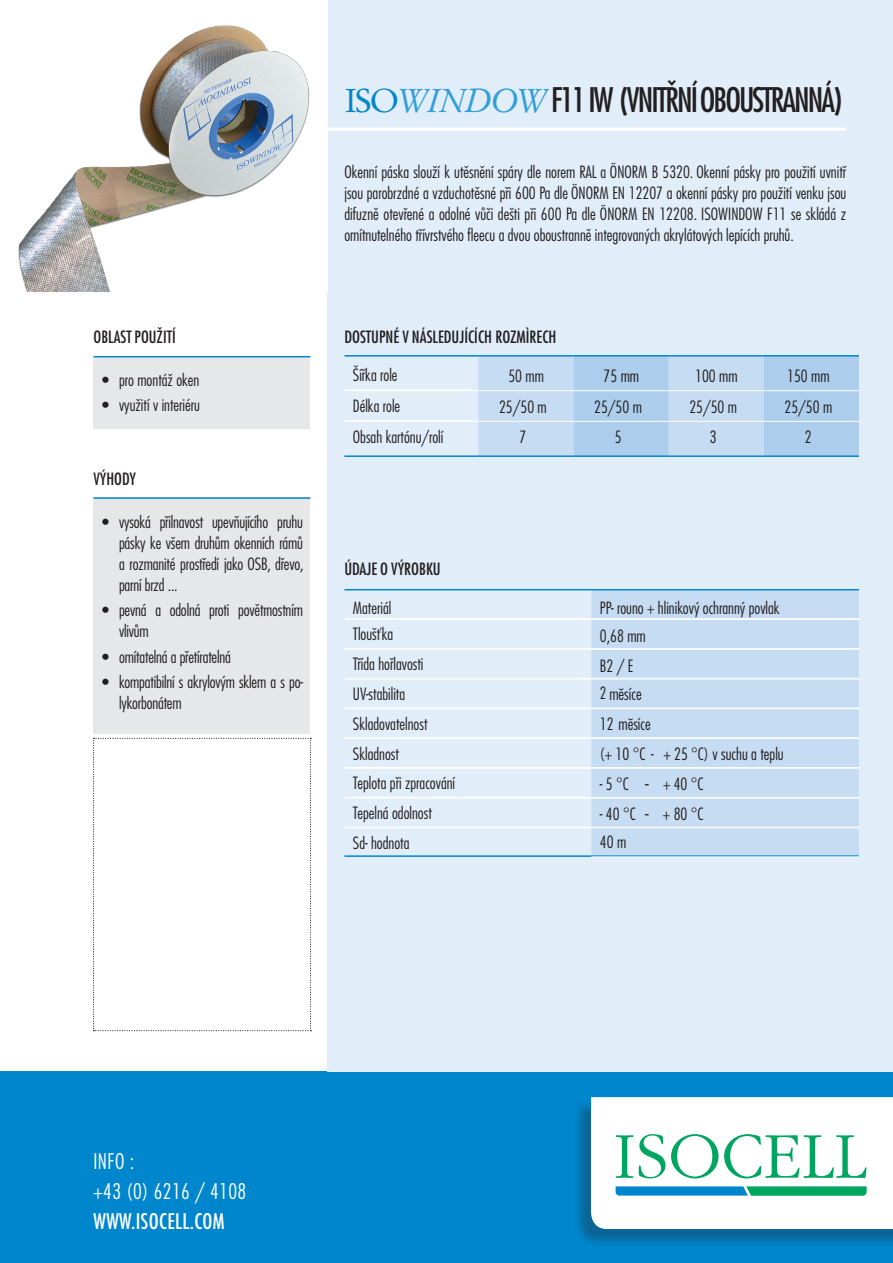
<style>
.page{position:relative;width:893px;height:1263px;background:#fff}
.page>*{position:absolute;margin:0;border:0;box-sizing:border-box;transform-origin:0 0}
.t1{font:500 condensed 33px "Futura LT Pro";letter-spacing:-.06em;color:#231f20}
.t2{font:300 condensed 21px/30px "Futura LT Pro";letter-spacing:.02em;color:#fff}
.t3{font:500 condensed 21px "Futura LT Pro";letter-spacing:.02em;color:#fff}
.t4{font:300 condensed 16.5px/29.7px "Futura LT Pro";color:#231f20}
.t5{font:500 condensed 16.5px "Futura LT Pro";color:#231f20}
.t6{font:300 condensed 16.5px/30.2px "Futura LT Pro";color:#231f20;scale:.96 1}
.s1{font-family:"Stempel Garamond LT Pro";font-weight:400;font-stretch:normal;color:#0086cc}
.s2{font-family:"Stempel Garamond LT Pro";font-weight:400;font-style:italic;font-stretch:normal;color:#309ed8}
</style>
<div class="page">
<div style="left:0;top:1071px;width:893px;height:192px;background:#0086cc"></div>
<div style="left:573px;top:1100px;width:320px;height:148px;background:#231f20;opacity:.32"></div>
<div style="left:327px;top:0;width:566px;height:1071px;background:#e1edf8"></div>
<hr style="left:327px;top:128px;width:519px;height:3px;background:#fff">
<svg style="left:93px;top:738px;width:218px;height:293px"></svg>
<svg style="left:478px;top:357px;width:381px;height:98px;background:#b9d5ef"></svg>
<hr style="left:344px;top:390px;width:134px;height:1px;background:#fff">
<hr style="left:478px;top:390px;width:95px;height:1px;background:#fff">
<hr style="left:573px;top:390px;width:96px;height:1px;background:#fff">
<hr style="left:669px;top:390px;width:95px;height:1px;background:#fff">
<hr style="left:764px;top:390px;width:95px;height:1px;background:#fff">
<hr style="left:344px;top:421px;width:134px;height:1px;background:#fff">
<hr style="left:478px;top:421px;width:95px;height:1px;background:#fff">
<hr style="left:573px;top:421px;width:96px;height:1px;background:#fff">
<hr style="left:669px;top:421px;width:95px;height:1px;background:#fff">
<hr style="left:764px;top:421px;width:95px;height:1px;background:#fff">
<hr style="left:344px;top:355px;width:134px;height:2px;background:#0086cc">
<hr style="left:478px;top:355px;width:95px;height:2px;background:#0086cc">
<hr style="left:573px;top:355px;width:96px;height:2px;background:#0086cc">
<hr style="left:669px;top:355px;width:95px;height:2px;background:#0086cc">
<hr style="left:764px;top:355px;width:95px;height:2px;background:#0086cc">
<hr style="left:344px;top:455px;width:134px;height:2px;background:#0086cc">
<hr style="left:478px;top:455px;width:95px;height:2px;background:#0086cc">
<hr style="left:573px;top:455px;width:96px;height:2px;background:#0086cc">
<hr style="left:669px;top:455px;width:95px;height:2px;background:#0086cc">
<hr style="left:764px;top:455px;width:95px;height:2px;background:#0086cc">
<div style="left:591px;top:590px;width:268px;height:265px;background:#c6dcf2"></div>
<hr style="left:344px;top:619px;width:247px;height:1px;background:#fff">
<hr style="left:591px;top:619px;width:268px;height:1px;background:#fff">
<hr style="left:344px;top:649px;width:247px;height:1px;background:#fff">
<hr style="left:591px;top:649px;width:268px;height:1px;background:#fff">
<hr style="left:344px;top:679px;width:247px;height:1px;background:#fff">
<hr style="left:591px;top:679px;width:268px;height:1px;background:#fff">
<hr style="left:344px;top:738px;width:247px;height:1px;background:#fff">
<hr style="left:591px;top:738px;width:268px;height:1px;background:#fff">
<hr style="left:344px;top:768px;width:247px;height:1px;background:#fff">
<hr style="left:591px;top:768px;width:268px;height:1px;background:#fff">
<hr style="left:344px;top:798px;width:247px;height:1px;background:#fff">
<hr style="left:591px;top:798px;width:268px;height:1px;background:#fff">
<hr style="left:344px;top:589px;width:247px;height:1px;background:#0086cc">
<hr style="left:591px;top:589px;width:268px;height:1px;background:#0086cc">
<hr style="left:344px;top:855px;width:247px;height:2px;background:#0086cc">
<hr style="left:591px;top:855px;width:268px;height:2px;background:#0086cc">
<img style="left:18px;top:25px;width:292px;height:266px">
<hr style="left:344px;top:420px;width:130px;height:1px;background:#fff">
<hr style="left:344px;top:618px;width:247px;height:1px;background:#fff">
<hr style="left:591px;top:618px;width:268px;height:1px;background:#fff">
<hr style="left:344px;top:648px;width:247px;height:1px;background:#fff">
<hr style="left:591px;top:648px;width:268px;height:1px;background:#fff">
<hr style="left:344px;top:678px;width:247px;height:1px;background:#fff">
<hr style="left:591px;top:678px;width:268px;height:1px;background:#fff">
<hr style="left:344px;top:708px;width:247px;height:1px;background:#fff">
<hr style="left:591px;top:708px;width:268px;height:1px;background:#fff">
<hr style="left:344px;top:737px;width:247px;height:1px;background:#fff">
<hr style="left:591px;top:737px;width:268px;height:1px;background:#fff">
<hr style="left:344px;top:767px;width:247px;height:1px;background:#fff">
<hr style="left:591px;top:767px;width:268px;height:1px;background:#fff">
<hr style="left:344px;top:797px;width:247px;height:1px;background:#fff">
<hr style="left:591px;top:797px;width:268px;height:1px;background:#fff">
<hr style="left:591px;top:827px;width:268px;height:1px;background:#fff">
<hr style="left:591px;top:856px;width:268px;height:1px;background:#fff">
<hr style="left:344px;top:827px;width:247px;height:1px;background:#fff">
<div style="left:94px;top:497px;width:216px;height:236px;background:#e6e7e9"></div>
<hr style="left:94px;top:497px;width:216px;height:2px;background:#0086cc">
<div style="left:94px;top:356px;width:216px;height:72px;background:#e6e7e9"></div>
<hr style="left:94px;top:356px;width:216px;height:1px;background:#0086cc">
<svg style="left:591px;top:1097px;width:302px;height:132px;background:#def2ee"></svg>
<p class="t5" style="left:94px;top:326px;width:84px">OBLAST POUŽITÍ</p>
<p class="t4" style="left:102px;top:365px;width:99px">• pro montáž oken</p>
<p class="t4" style="left:102px;top:390px;width:99px">• využití v interiéru</p>
<p class="t5" style="left:94px;top:467px;width:44px">VÝHODY</p>
<p class="t4" style="left:119px;top:511px;width:186px;line-height:21px;text-align:justify;text-indent:-17px">• vysoká přilnavost upevňujícího pruhu pásky ke všem druhům okenních rámů a rozmanité prostředí jako OSB, dřevo, parní brzd ...</p>
<p class="t4" style="left:119px;top:600px;width:185px;line-height:21px;text-indent:-17px">• pevná a odolná proti povětrnostním vlivům</p>
<p class="t4" style="left:102px;top:642px;width:130px">• omítatelná a přetíratelná</p>
<p class="t4" style="left:119px;top:671px;width:185px;line-height:21px;text-indent:-17px">• kompatibilní s akrylovým sklem a s po&shy;lykorbonátem</p>
<h1 class="t1" style="left:344px;top:77px;width:499px"><span class="s1">ISO</span><span class="s2">WINDOW</span> F11 IW (VNITŘNÍ OBOUSTRANNÁ)</h1>
<p class="t4" style="left:344px;top:162px;width:503px;line-height:21px;text-align:justify">Okenní páska slouží k utěsnění spáry dle norem RAL a ÖNORM B 5320. Okenní pásky pro použití uvnitř jsou parobrzdné a vzduchotěsné při 600 Pa dle ÖNORM EN 12207 a okenní pásky pro použití venku jsou difuzně otevřené a odolné vůči dešti při 600 Pa dle ÖNORM EN 12208. ISOWINDOW F11 se skládá z omítnutelného třívrstvého fleecu a dvou oboustranně integrovaných akrylátových lepících pruhů.</p>
<p class="t5" style="left:344px;top:325px;width:213px">DOSTUPNÉ V NÁSLEDUJÍCÍCH ROZMÌRECH</p>
<p class="t4" style="left:353px;top:360px;width:92px;line-height:30.6px">Šířka role<br>Délka role<br>Obsah kartónu/rolí</p>
<p class="t5" style="left:344px;top:558px;width:98px">ÚDAJE O VÝROBKU</p>
<p class="t4" style="left:508px;top:361px;width:37px">50 mm</p>
<p class="t4" style="left:603px;top:361px;width:37px">75 mm</p>
<p class="t4" style="left:695px;top:361px;width:44px">100 mm</p>
<p class="t4" style="left:787px;top:361px;width:44px">150 mm</p>
<p class="t4" style="left:499px;top:392px;width:49px">25/50 m</p>
<p class="t4" style="left:594px;top:392px;width:49px">25/50 m</p>
<p class="t4" style="left:689px;top:392px;width:49px">25/50 m</p>
<p class="t4" style="left:784px;top:392px;width:49px">25/50 m</p>
<p class="t4" style="left:520px;top:422px;width:8px">7</p>
<p class="t4" style="left:615px;top:422px;width:8px">5</p>
<p class="t4" style="left:710px;top:422px;width:8px">3</p>
<p class="t4" style="left:805px;top:422px;width:8px">2</p>
<p class="t4" style="left:353px;top:593px;width:40px">Materiál</p>
<p class="t4" style="left:600px;top:593px;width:181px">PP- rouno + hlinikový ochranný povlak</p>
<p class="t4" style="left:353px;top:619px;width:104px">Tloušťka<br>Třída hořlavosti<br>UV-stabilita<br>Skladovatelnost<br>Skladnost<br>Teplota při zpracování<br>Tepelná odolnost<br>Sd- hodnota</p>
<p class="t4" style="left:600px;top:621px;width:47px">0,68 mm<br>B2 / E</p>
<p class="t6" style="left:600px;top:679px;width:193px">2 mĕsíce<br>12 mĕsíce<br>(+ 10 °C - + 25 °C) v suchu a teplu</p>
<p class="t4" style="left:600px;top:769px;width:105px">- 5 °C - + 40 °C</p>
<p class="t4" style="left:600px;top:800px;width:105px;line-height:28px">- 40 °C - + 80 °C<br>40 m</p>
<p class="t2" style="left:94px;top:1146px;width:154px">INFO :<br>+43 (0) 6216 / 4108</p>
<p class="t3" style="left:94px;top:1207px;width:133px">WWW.ISOCELL.COM</p>
</div>
